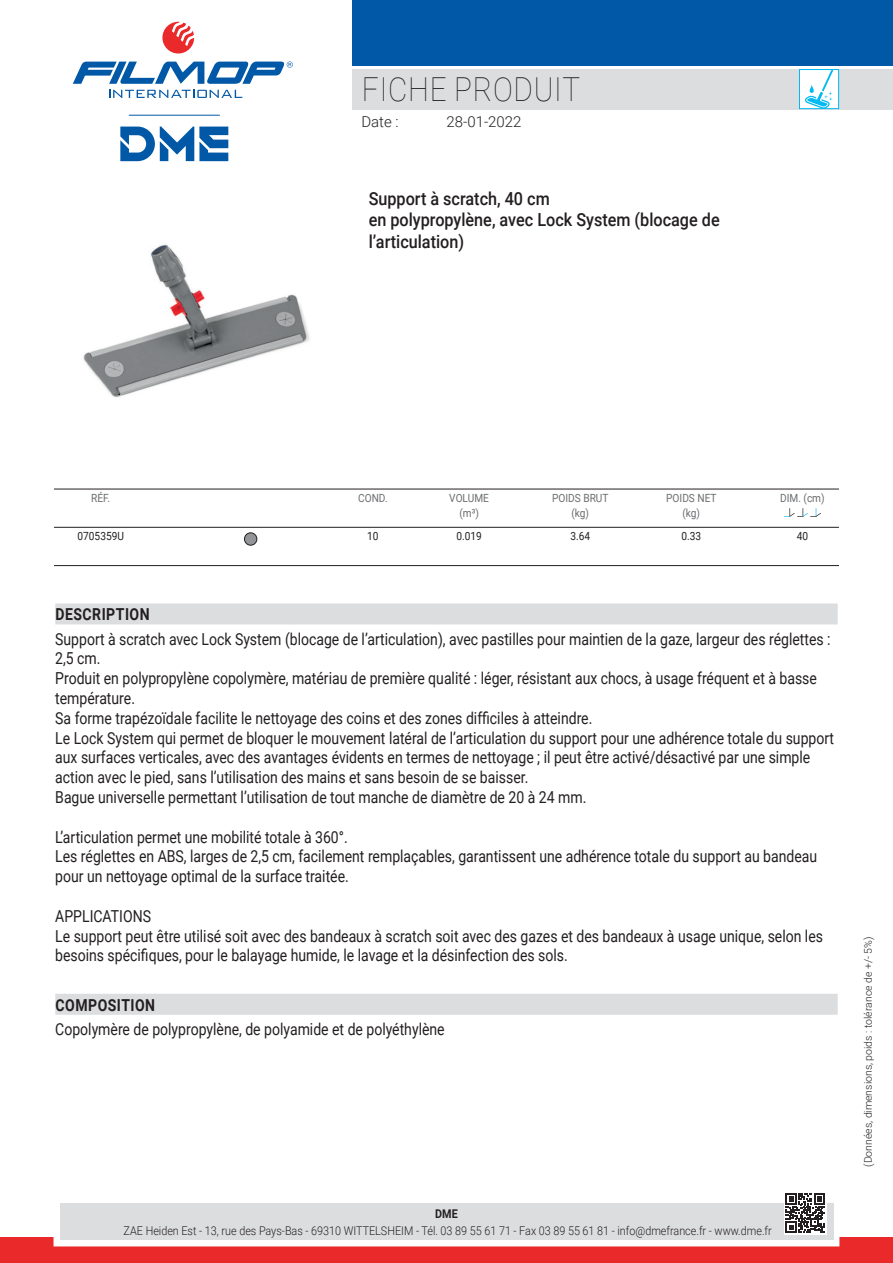
<style>
.page{position:relative;width:893px;height:1263px;background:#fff}
.page>*{position:absolute;margin:0;border:0;box-sizing:border-box;transform-origin:0 0}
.t1{font:100 33px "Roboto";letter-spacing:.025em;color:#231f20;scale:.9 1}
.t2{font:500 18px/21.6px "Roboto";color:#231f20;scale:.9 1}
.t3{font:16.5px/19.8px "Roboto";color:#231f20;scale:.85 1}
.t4{font:700 16.5px "Roboto";letter-spacing:.035em;color:#231f20;scale:.85 1}
.t5{font:300 15px "Roboto";color:#231f20}
.t6{font:300 12px "Roboto";color:#231f20;scale:.9 1}
.t7{font:700 12px "Roboto";color:#231f20;scale:.9 1}
.t8{font:11.25px/15px "Roboto";color:#6c6d70;text-align:center;scale:.9 1}
.t9{font:11.25px "Roboto";color:#231f20;scale:.9 1}
.t10{font:300 10.5px "Roboto";color:#231f20}
</style>
<div class="page">
<div style="left:353px;top:69px;width:540px;height:40px;background:#dcdddf"></div>
<svg style="left:109px;top:90px;width:133px;height:8px"></svg>
<svg style="left:162px;top:22px;width:32px;height:32px"></svg>
<svg style="left:73px;top:61px;width:220px;height:23px"></svg>
<div style="left:353px;top:0;width:540px;height:66px;background:#0158a6"></div>
<div style="left:0;top:1237px;width:893px;height:26px;background:#e9292a"></div>
<div style="left:54px;top:1197px;width:785px;height:49px;border:12px solid #fff"></div>
<div style="left:60px;top:1203px;width:773px;height:37px;background:#dcdddf"></div>
<svg style="left:120px;top:126px;width:108px;height:35px"></svg>
<hr style="left:129px;top:115px;width:91px;height:1px;background:#0158a6">
<svg style="left:784px;top:1193px;width:42px;height:41px"></svg>
<svg style="left:786px;top:1193px;width:39px;height:39px;background:#706e6f"></svg>
<div style="left:799px;top:69px;width:40px;height:40px;background:#fff;border:1px solid #00baf1"></div>
<svg style="left:805px;top:69px;width:28px;height:40px"></svg>
<img style="left:83px;top:244px;width:227px;height:154px">
<div style="left:55px;top:603px;width:783px;height:21px;background:#dcdddf"></div>
<div style="left:55px;top:994px;width:783px;height:21px;background:#dcdddf"></div>
<hr style="left:54px;top:489px;width:785px;height:1px;background:#231f20">
<hr style="left:54px;top:565px;width:785px;height:1px;background:#231f20">
<hr style="left:54px;top:527px;width:785px;height:1px;background:#231f20">
<div style="left:244px;top:533px;width:13px;height:12px;background:#939598;border-radius:50%"></div>
<div style="left:244px;top:533px;width:13px;height:12px;border:1px solid #231f20;border-radius:50%"></div>
<svg style="left:784px;top:508px;width:37px;height:9px"></svg>
<h1 class="t1" style="left:362px;top:67px;width:244px">FICHE PRODUIT</h1>
<p class="t5" style="left:361px;top:111px;width:39px">Date :</p>
<p class="t5" style="left:446px;top:111px;width:77px">28-01-2022</p>
<p class="t2" style="left:369px;top:187px;width:391px">Support à scratch, 40 cm<br>en polypropylène, avec Lock System (blocage de l’articulation)</p>
<p class="t8" style="left:91px;top:490px;width:23px">RÉF.</p>
<p class="t9" style="left:78px;top:528px;width:53px">0705359U</p>
<p class="t8" style="left:358px;top:490px;width:34px">COND.</p>
<p class="t9" style="left:367px;top:528px;width:14px">10</p>
<p class="t8" style="left:449px;top:490px;width:46px">VOLUME (m³)</p>
<p class="t9" style="left:456px;top:528px;width:30px">0.019</p>
<p class="t8" style="left:552px;top:490px;width:64px">POIDS BRUT (kg)</p>
<p class="t9" style="left:570px;top:528px;width:23px">3.64</p>
<p class="t8" style="left:666px;top:490px;width:57px">POIDS NET (kg)</p>
<p class="t9" style="left:681px;top:528px;width:23px">0.33</p>
<p class="t8" style="left:780px;top:490px;width:51px">DIM. (cm)</p>
<p class="t9" style="left:797px;top:528px;width:14px">40</p>
<p class="t4" style="left:56px;top:603px;width:112px">DESCRIPTION</p>
<p class="t3" style="left:55px;top:628px;width:918px">Support à scratch avec Lock System (blocage de l’articulation), avec pastilles pour maintien de la gaze, largeur des réglettes :<br>2,5 cm.<br>Produit en polypropylène copolymère, matériau de première qualité : léger, résistant aux chocs, à usage fréquent et à basse température.<br>Sa forme trapézoïdale facilite le nettoyage des coins et des zones difficiles à atteindre.<br>Le Lock System qui permet de bloquer le mouvement latéral de l’articulation du support pour une adhérence totale du support aux surfaces verticales, avec des avantages évidents en termes de nettoyage ; il peut être activé/désactivé par une simple action avec le pied, sans l’utilisation des mains et sans besoin de se baisser.<br>Bague universelle permettant l’utilisation de tout manche de diamètre de 20 à 24 mm.</p>
<p class="t3" style="left:55px;top:826px;width:898px">L’articulation permet une mobilité totale à 360°.<br>Les réglettes en ABS, larges de 2,5 cm, facilement remplaçables, garantissent une adhérence totale du support au bandeau pour un nettoyage optimal de la surface traitée.</p>
<p class="t3" style="left:55px;top:905px;width:905px">APPLICATIONS<br>Le support peut être utilisé soit avec des bandeaux à scratch soit avec des gazes et des bandeaux à usage unique, selon les besoins spécifiques, pour le balayage humide, le lavage et la désinfection des sols.</p>
<p class="t4" style="left:56px;top:993px;width:119px">COMPOSITION</p>
<p class="t3" style="left:55px;top:1018px;width:460px">Copolymère de polypropylène, de polyamide et de polyéthylène</p>
<p class="t7" style="left:435px;top:1206px;width:27px">DME</p>
<p class="t6" style="left:124px;top:1222px;width:722px">ZAE Heiden Est - 13, rue des Pays-Bas - 69310 WITTELSHEIM - Tél. 03 89 55 61 71 - Fax 03 89 55 61 81 - info@dmefrance.fr - www.dme.fr</p>
<p class="t10" style="left:861px;top:1167px;width:232px;rotate:-90deg">(Données, dimensions, poids : tolérance de +/- 5%)</p>
</div>
